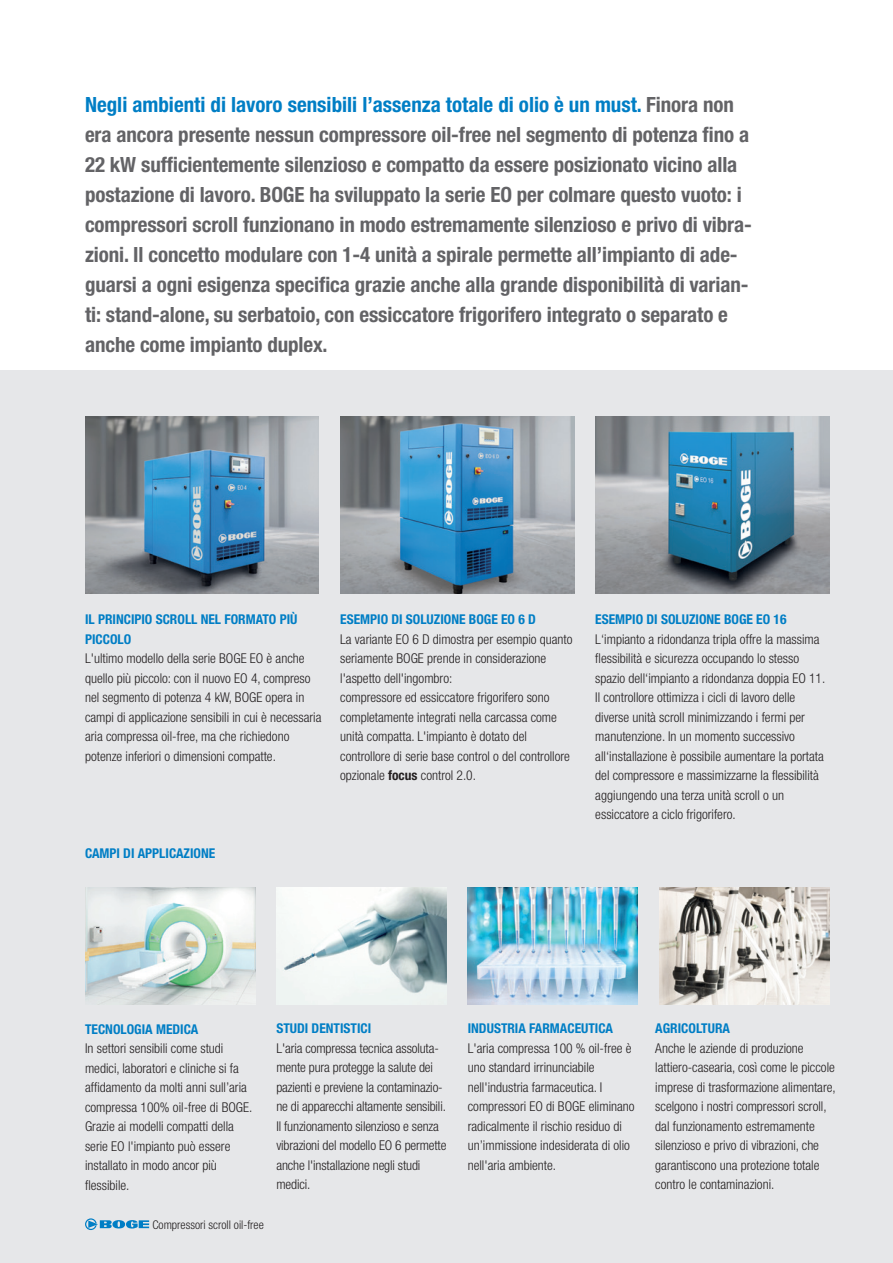
<style>
.page{position:relative;width:893px;height:1263px;background:#fff}
.page>*{position:absolute;margin:0;border:0;box-sizing:border-box;transform-origin:0 0}
.t1{font:700 condensed 21px/30px "Helvetica Neue LT Pro";letter-spacing:-.005em;color:#636366}
.t2{font:300 condensed 13.5px/19.5px "Helvetica Neue LT Pro";color:#231f20}
.t3{font:700 condensed 13.5px/19.5px "Helvetica Neue LT Pro";color:#007ec5}
.t4{font:300 condensed 12px "Helvetica Neue LT Pro";color:#231f20}
.s1{color:#007ec5}
.s2{font-weight:700}
</style>
<div class="page">
<div style="left:0;top:370px;width:893px;height:893px;background:#e6e7e9"></div>
<img style="left:595px;top:417px;width:234px;height:176px">
<img style="left:85px;top:417px;width:234px;height:176px">
<img style="left:340px;top:417px;width:234px;height:176px">
<img style="left:85px;top:888px;width:170px;height:117px">
<img style="left:659px;top:888px;width:170px;height:117px">
<img style="left:468px;top:888px;width:170px;height:117px">
<img style="left:276px;top:887px;width:170px;height:117px">
<svg style="left:85px;top:1218px;width:64px;height:12px"></svg>
<p class="t1" style="left:85px;top:90px;width:668px"><span class="s1">Negli ambienti di lavoro sensibili l’assenza totale di olio è un must.</span> Finora non era ancora presente nessun compressore oil-free nel segmento di potenza fino a 22 kW sufficientemente silenzioso e compatto da essere posizionato vicino alla postazione di lavoro. BOGE ha sviluppato la serie EO per colmare questo vuoto: i compressori scroll funzionano in modo estremamente silenzioso e privo di vibra&shy;zioni. Il concetto modulare con 1-4 unità a spirale permette all’impianto di ade&shy;guarsi a ogni esigenza specifica grazie anche alla grande disponibilità di varian&shy;ti: stand-alone, su serbatoio, con essiccatore frigorifero integrato o separato e anche come impianto duplex.</p>
<p class="t3" style="left:85px;top:610px;width:214px">IL PRINCIPIO SCROLL NEL FORMATO PIÙ<br>PICCOLO</p>
<p class="t2" style="left:85px;top:648px;width:238px">L'ultimo modello della serie BOGE EO è anche quello più piccolo: con il nuovo EO 4, compreso nel segmento di potenza 4 kW, BOGE opera in campi di applicazione sensibili in cui è necessaria aria compressa oil-free, ma che richiedono potenze inferiori o dimensioni compatte.</p>
<p class="t3" style="left:340px;top:609px;width:197px">ESEMPIO DI SOLUZIONE BOGE EO 6 D</p>
<p class="t2" style="left:340px;top:629px;width:234px">La variante EO 6 D dimostra per esempio quanto seriamente BOGE prende in considerazione l'aspetto dell'ingombro:<br>compressore ed essiccatore frigorifero sono completamente integrati nella carcassa come unità compatta. L'impianto è dotato del controllore di serie base control o del controllore opzionale <span class="s2">focus</span> control 2.0.</p>
<p class="t3" style="left:85px;top:843px;width:132px">CAMPI DI APPLICAZIONE</p>
<p class="t3" style="left:595px;top:610px;width:193px">ESEMPIO DI SOLUZIONE BOGE EO 16</p>
<p class="t2" style="left:595px;top:629px;width:231px">L‘impianto a ridondanza tripla offre la massima flessibilità e sicurezza occupando lo stesso spazio dell‘impianto a ridondanza doppia EO 11.<br>Il controllore ottimizza i cicli di lavoro delle diverse unità scroll minimizzando i fermi per manutenzione. In un momento successivo all‘installazione è possibile aumentare la portata del compressore e massimizzarne la flessibilità aggiungendo una terza unità scroll o un essiccatore a ciclo frigorifero.</p>
<p class="t3" style="left:85px;top:1019px;width:115px">TECNOLOGIA MEDICA</p>
<p class="t2" style="left:85px;top:1038px;width:169px">In settori sensibili come studi medici, laboratori e cliniche si fa affidamento da molti anni sull’aria compressa 100% oil-free di BOGE.<br>Grazie ai modelli compatti della serie EO l'impianto può essere installato in modo ancor più flessibile.</p>
<p class="t4" style="left:152px;top:1217px;width:113px">Compressori scroll oil-free</p>
<p class="t3" style="left:276px;top:1019px;width:96px">STUDI DENTISTICI</p>
<p class="t2" style="left:276px;top:1038px;width:172px">L'aria compressa tecnica assoluta&shy;mente pura protegge la salute dei pazienti e previene la contaminazio&shy;ne di apparecchi altamente sensibili.<br>Il funzionamento silenzioso e senza vibrazioni del modello EO 6 permette anche l'installazione negli studi medici.</p>
<p class="t3" style="left:468px;top:1019px;width:147px">INDUSTRIA FARMACEUTICA</p>
<p class="t2" style="left:468px;top:1038px;width:168px">L'aria compressa 100 % oil-free è uno standard irrinunciabile nell'industria farmaceutica. I compressori EO di BOGE eliminano radicalmente il rischio residuo di un’immissione indesiderata di olio nell'aria ambiente.</p>
<p class="t3" style="left:655px;top:1019px;width:76px">AGRICOLTURA</p>
<p class="t2" style="left:655px;top:1038px;width:182px">Anche le aziende di produzione lattiero-casearia, così come le piccole imprese di trasformazione alimentare, scelgono i nostri compressori scroll, dal funzionamento estremamente silenzioso e privo di vibrazioni, che garantiscono una protezione totale contro le contaminazioni.</p>
</div>
